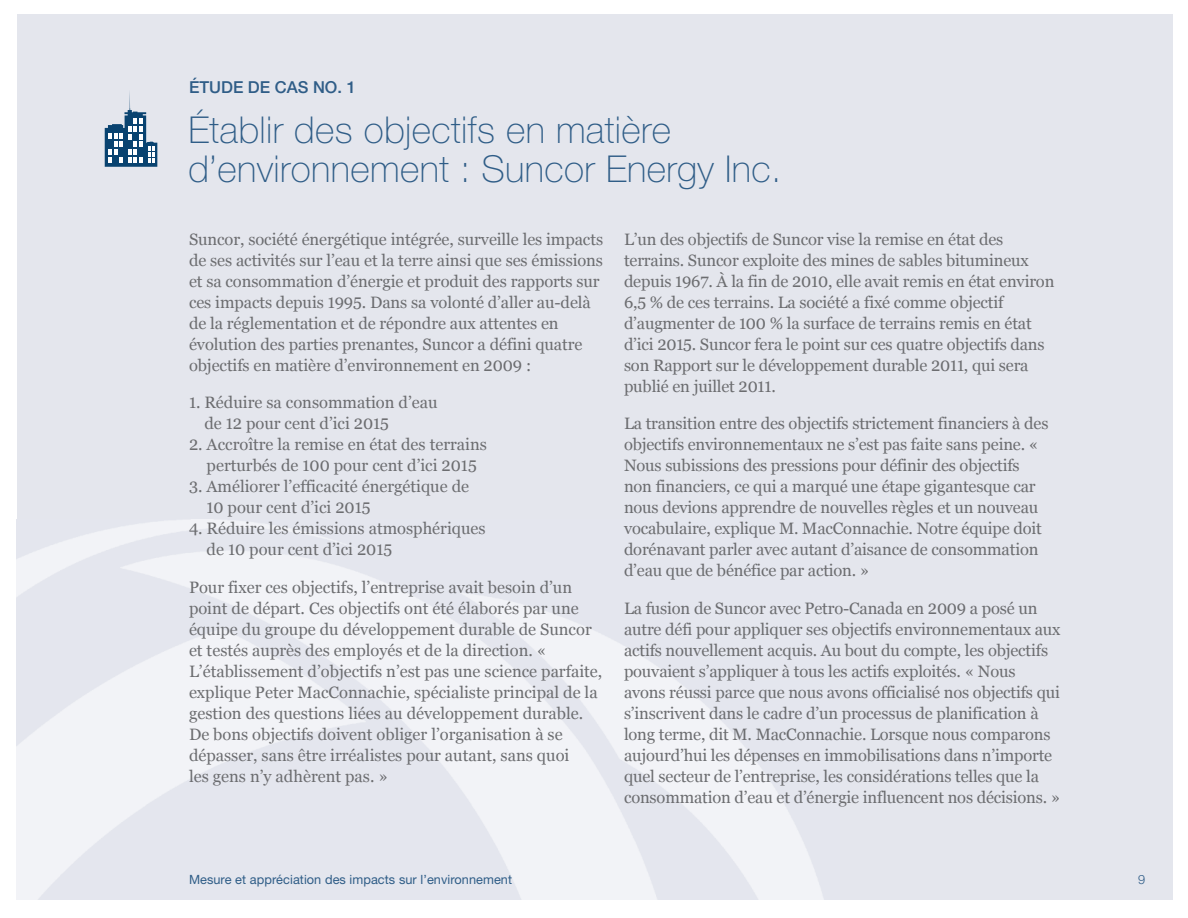
<style>
.page{position:relative;width:1188px;height:918px;background:#fff}
.page>*{position:absolute;margin:0;border:0;box-sizing:border-box;transform-origin:0 0}
.t1{font:100 37.05px/38.4px "Helvetica Neue";letter-spacing:.01em;color:#2f5d87}
.t2{font:16.5px/21px "Georgia";letter-spacing:-.01em;color:#6c6d70}
.t3{font:500 16.5px "Helvetica Neue";color:#2f5d87}
.t4{font:12.75px "Helvetica Neue";letter-spacing:.005em;color:#2f5d87}
.t5{font:300 12.75px "Helvetica Neue";color:#2f5d87}
</style>
<div class="page">
<div style="left:17px;top:15px;width:1156px;height:885px;background:#e4e6ed"></div>
<img style="left:16px;top:519px;width:808px;height:381px">
<svg style="left:105px;top:92px;width:52px;height:75px"></svg>
<p class="t3" style="left:189px;top:81px;width:168px">ÉTUDE DE CAS NO. 1</p>
<h1 class="t1" style="left:188px;top:114px;width:595px">Établir des objectifs en matière d’environnement : Suncor Energy Inc.</h1>
<p class="t2" style="left:189px;top:229px;width:416px">Suncor, société énergétique intégrée, surveille les impacts de ses activités sur l’eau et la terre ainsi que ses émissions et sa consommation d’énergie et produit des rapports sur ces impacts depuis 1995. Dans sa volonté d’aller au-delà de la réglementation et de répondre aux attentes en évolution des parties prenantes, Suncor a défini quatre objectifs en matière d’environnement en 2009 :</p>
<p class="t2" style="left:204px;top:392px;width:235px;text-indent:-15px">1. Réduire sa consommation d’eau de 12 pour cent d’ici 2015</p>
<p class="t2" style="left:189px;top:434px;width:299px;text-align:center">2. Accroître la remise en état des terrains perturbés de 100 pour cent d’ici 2015</p>
<p class="t2" style="left:206px;top:476px;width:264px;text-indent:-17px">3. Améliorer l’efficacité énergétique de<br>10 pour cent d’ici 2015</p>
<p class="t2" style="left:207px;top:518px;width:281px;text-indent:-18px">4. Réduire les émissions atmosphériques de 10 pour cent d’ici 2015</p>
<p class="t2" style="left:189px;top:577px;width:415px">Pour fixer ces objectifs, l’entreprise avait besoin d’un point de départ. Ces objectifs ont été élaborés par une équipe du groupe du développement durable de Suncor et testés auprès des employés et de la direction. « L’établissement d’objectifs n’est pas une science parfaite, explique Peter MacConnachie, spécialiste principal de la gestion des questions liées au développement durable.<br>De bons objectifs doivent obliger l’organisation à se dépasser, sans être irréalistes pour autant, sans quoi<br>les gens n’y adhèrent pas. »</p>
<p class="t2" style="left:624px;top:229px;width:432px">L’un des objectifs de Suncor vise la remise en état des terrains. Suncor exploite des mines de sables bitumineux depuis 1967. À la fin de 2010, elle avait remis en état environ 6,5 % de ces terrains. La société a fixé comme objectif d’augmenter de 100 % la surface de terrains remis en état d’ici 2015. Suncor fera le point sur ces quatre objectifs dans son Rapport sur le développement durable 2011, qui sera publié en juillet 2011.</p>
<p class="t2" style="left:624px;top:413px;width:426px">La transition entre des objectifs strictement financiers à des objectifs environnementaux ne s’est pas faite sans peine. « Nous subissions des pressions pour définir des objectifs non financiers, ce qui a marqué une étape gigantesque car nous devions apprendre de nouvelles règles et un nouveau vocabulaire, explique M. MacConnachie. Notre équipe doit dorénavant parler avec autant d’aisance de consommation d’eau que de bénéfice par action. »</p>
<p class="t2" style="left:624px;top:598px;width:438px">La fusion de Suncor avec Petro-Canada en 2009 a posé un autre défi pour appliquer ses objectifs environnementaux aux actifs nouvellement acquis. Au bout du compte, les objectifs pouvaient s’appliquer à tous les actifs exploités. « Nous avons réussi parce que nous avons officialisé nos objectifs qui s’inscrivent dans le cadre d’un processus de planification à long terme, dit M. MacConnachie. Lorsque nous comparons aujourd’hui les dépenses en immobilisations dans n’importe quel secteur de l’entreprise, les considérations telles que la consommation d’eau et d’énergie influencent nos décisions. »</p>
<p class="t4" style="left:189px;top:874px;width:325px">Mesure et appréciation des impacts sur l’environnement</p>
<p class="t5" style="left:1138px;top:874px;width:9px">9</p>
</div>
